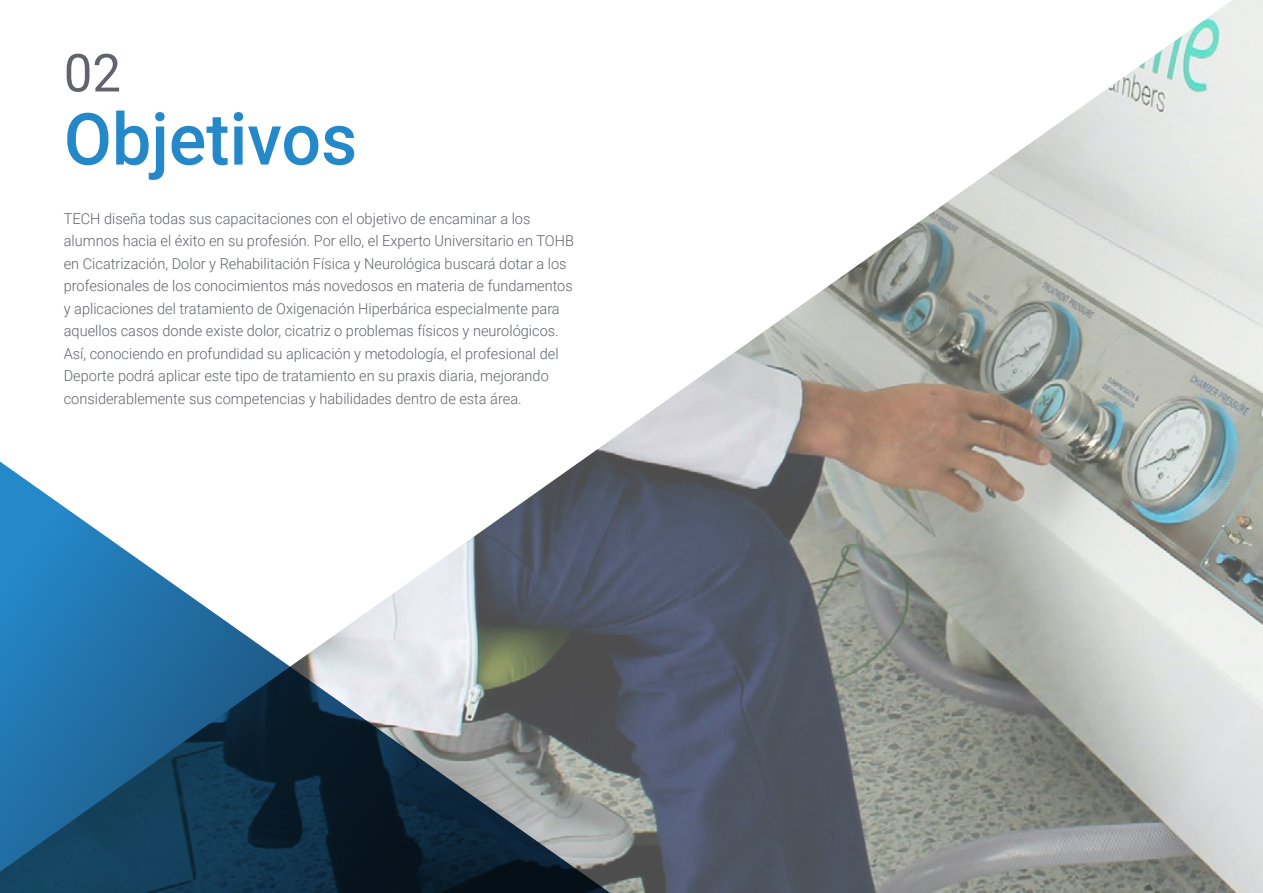
<style>
.page{position:relative;width:1263px;height:893px;background:#fff}
.page>*{position:absolute;margin:0;border:0;box-sizing:border-box;transform-origin:0 0}
.t1{font:500 72px "Roboto";color:#2488c9}
.t2{font:52.5px "Roboto";color:#61646a}
.t3{font:300 15px/22.5px "Roboto";color:#61646a}
</style>
<div class="page">
<img style="left:602px;top:0;width:661px;height:893px">
<svg style="left:0;top:446px;width:640px;height:447px"></svg>
<h2 class="t2" style="left:64px;top:36px;width:59px">02</h2>
<h1 class="t1" style="left:64px;top:89px;width:295px">Objetivos</h1>
<p class="t3" style="left:64px;top:207px;width:512px">TECH diseña todas sus capacitaciones con el objetivo de encaminar a los alumnos hacia el éxito en su profesión. Por ello, el Experto Universitario en TOHB en Cicatrización, Dolor y Rehabilitación Física y Neurológica buscará dotar a los profesionales de los conocimientos más novedosos en materia de fundamentos y aplicaciones del tratamiento de Oxigenación Hiperbárica especialmente para aquellos casos donde existe dolor, cicatriz o problemas físicos y neurológicos.<br>Así, conociendo en profundidad su aplicación y metodología, el profesional del Deporte podrá aplicar este tipo de tratamiento en su praxis diaria, mejorando considerablemente sus competencias y habilidades dentro de esta área.</p>
</div>
